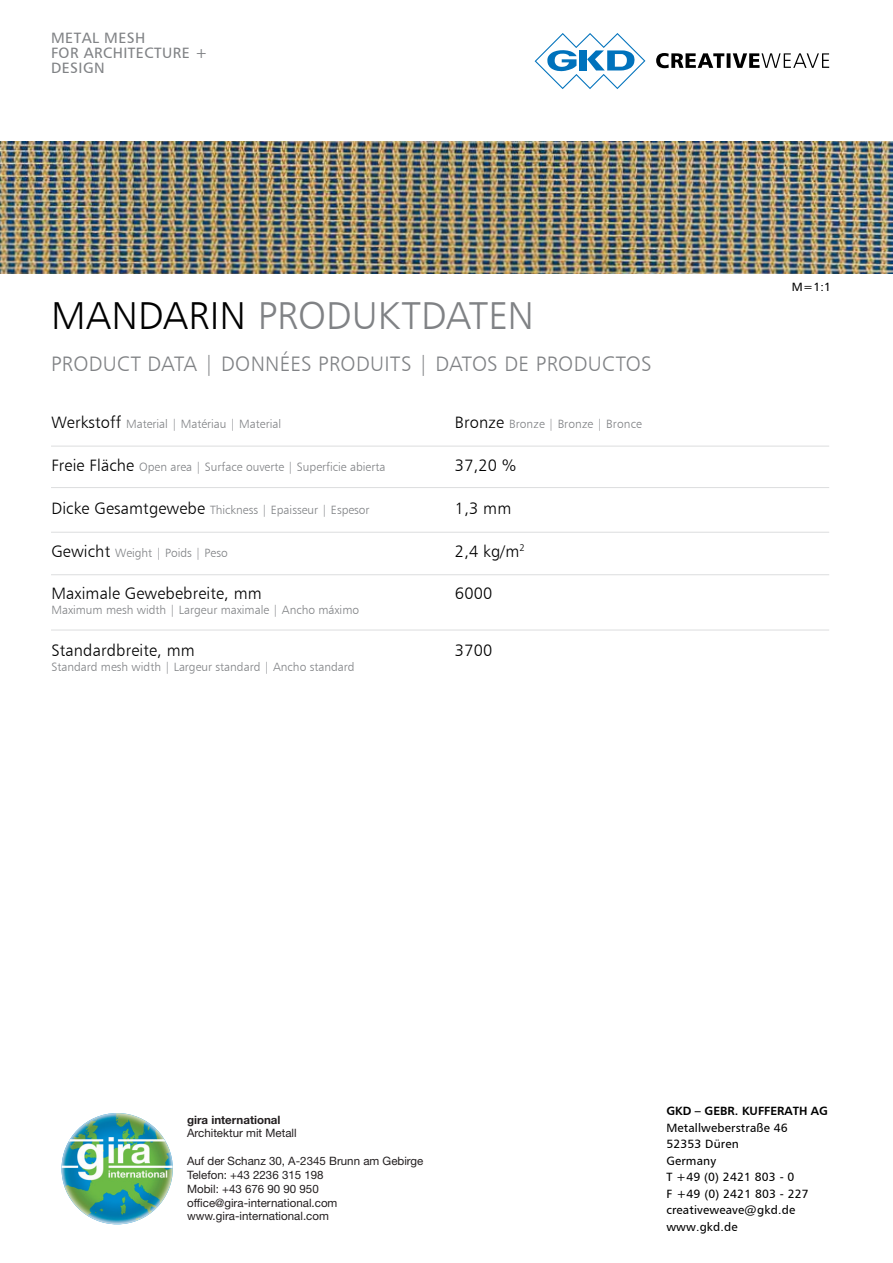
<style>
.page{position:relative;width:893px;height:1263px;background:#fff}
.page>*{position:absolute;margin:0;border:0;box-sizing:border-box;transform-origin:0 0}
.t1{font:39px "Humanist 777 BT Light B";color:#808285}
.t2{font:21px "Humanist 777 BT Light B";letter-spacing:.01em;color:#808285}
.t3{font:16.5px "Humanist 777 BT Light B";letter-spacing:.01em;color:#000}
.t4{font:15px/15px "Humanist 777 BT Roman B";letter-spacing:.03em;color:#808285}
.t5{font:12px "Humanist 777 BT Light B";color:#808285}
.t6{font:12px/16.5px "Humanist 777 BT Roman B";letter-spacing:.015em;color:#000}
.t7{font:12px "Humanist 777 BT Bold B";color:#000}
.t8{font:11.55px/13.8px "Helvetica Neue";color:#231f20}
.t9{font:700 11.55px "Helvetica Neue";color:#231f20}
.s1{color:#000}
.s2{font-size:16.5px;color:#000}
</style>
<div class="page">
<img style="left:0;top:141px;width:893px;height:132px">
<svg style="left:535px;top:33px;width:110px;height:56px"></svg>
<svg style="left:656px;top:53px;width:173px;height:15px"></svg>
<hr style="left:51px;top:630px;width:778px;height:1px;background:#dcddde">
<hr style="left:51px;top:574px;width:778px;height:1px;background:#dcddde">
<hr style="left:51px;top:532px;width:778px;height:1px;background:#dcddde">
<hr style="left:51px;top:487px;width:778px;height:1px;background:#dcddde">
<hr style="left:51px;top:446px;width:778px;height:1px;background:#dcddde">
<img style="left:62px;top:1113px;width:111px;height:111px;border-radius:50%">
<p class="t4" style="left:51px;top:30px;width:158px">METAL MESH<br>FOR ARCHITECTURE +<br>DESIGN</p>
<h1 class="t1" style="left:51px;top:292px;width:485px"><span class="s1">MANDARIN</span> PRODUKTDATEN</h1>
<h2 class="t2" style="left:51px;top:351px;width:602px">PRODUCT DATA | DONNÉES PRODUITS | DATOS DE PRODUCTOS</h2>
<p class="t5" style="left:51px;top:417px;width:231px"><span class="s2">Werkstoff</span> Material | Matériau | Material</p>
<p class="t5" style="left:455px;top:417px;width:188px"><span class="s2">Bronze</span> Bronze | Bronze | Bronce</p>
<p class="t5" style="left:51px;top:459px;width:335px"><span class="s2">Freie Fläche</span> Open area | Surface ouverte | Superficie abierta</p>
<h3 class="t3" style="left:455px;top:455px;width:63px">37,20 %</h3>
<p class="t5" style="left:51px;top:502px;width:320px"><span class="s2">Dicke Gesamtgewebe</span> Thickness | Epaisseur | Espesor</p>
<h3 class="t3" style="left:455px;top:498px;width:58px">1,3 mm</h3>
<p class="t5" style="left:51px;top:545px;width:178px"><span class="s2">Gewicht</span> Weight | Poids | Peso</p>
<h3 class="t3" style="left:455px;top:541px;width:71px">2,4 kg/m<sup>2</sup></h3>
<h3 class="t3" style="left:51px;top:583px;width:212px">Maximale Gewebebreite, mm</h3>
<h3 class="t3" style="left:455px;top:583px;width:39px">6000</h3>
<p class="t5" style="left:51px;top:602px;width:309px">Maximum mesh width | Largeur maximale | Ancho máximo</p>
<h3 class="t3" style="left:51px;top:640px;width:145px">Standardbreite, mm</h3>
<h3 class="t3" style="left:455px;top:640px;width:39px">3700</h3>
<p class="t5" style="left:51px;top:659px;width:305px">Standard mesh width | Largeur standard | Ancho standard</p>
<p class="t6" style="left:792px;top:278px;width:41px">M=1:1</p>
<p class="t9" style="left:187px;top:1115px;width:95px">gira international</p>
<p class="t8" style="left:187px;top:1127px;width:111px">Architektur mit Metall</p>
<p class="t8" style="left:187px;top:1155px;width:238px">Auf der Schanz 30, A-2345 Brunn am Gebirge<br>Telefon: +43 2236 315 198<br>Mobil: +43 676 90 90 950 office@gira-international.com www.gira-international.com</p>
<p class="t7" style="left:666px;top:1103px;width:163px">GKD – GEBR. KUFFERATH AG</p>
<p class="t6" style="left:666px;top:1119px;width:144px">Metallweberstraße 46<br>52353 Düren<br>Germany<br>T +49 (0) 2421 803 - 0<br>F +49 (0) 2421 803 - 227 creativeweave@gkd.de www.gkd.de</p>
</div>
